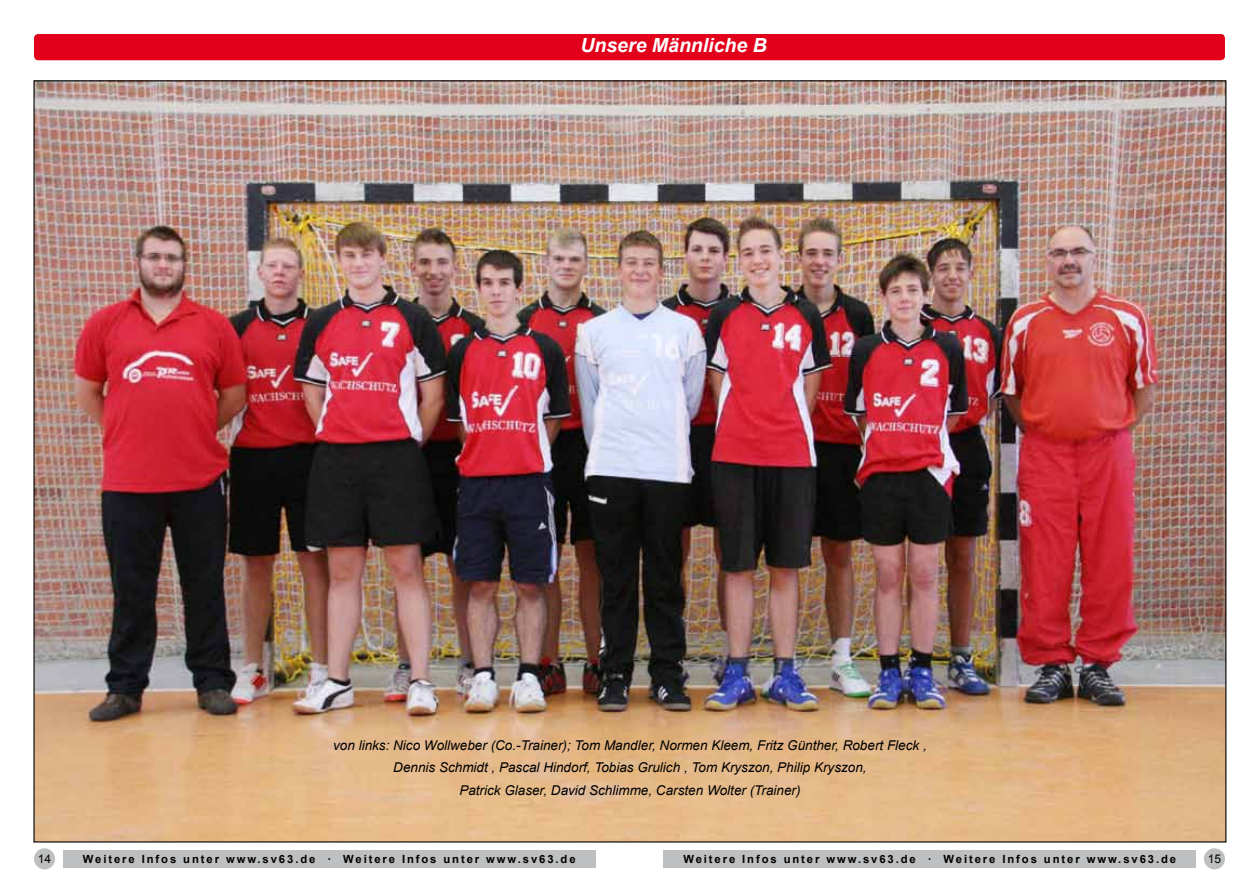
<style>
.page{position:relative;width:1259px;height:893px;background:#fff}
.page>*{position:absolute;margin:0;border:0;box-sizing:border-box;transform-origin:0 0}
.t1{font:italic 700 19.5px "Arial";color:#fff}
.t2{font:italic 13.5px/22.5px "Arial";color:#000;text-align:center}
.t3{font:12px "Arial";color:#000}
.t4{font:700 11.25px "Arial";letter-spacing:.17em;color:#000}
</style>
<div class="page">
<div style="left:63px;top:850px;width:532px;height:17px;background:#bdbfc0"></div>
<div style="left:663px;top:850px;width:533px;height:17px;background:#bdbfc0"></div>
<div style="left:34px;top:34px;width:1191px;height:26px;background:#e2001a;border-radius:4px"></div>
<img style="left:35px;top:82px;width:1189px;height:758px">
<div style="left:34px;top:848px;width:21px;height:21px;background:#bdbfc0;border-radius:50%"></div>
<div style="left:1204px;top:848px;width:21px;height:21px;background:#bdbfc0;border-radius:50%"></div>
<h1 class="t1" style="left:580px;top:33px;width:188px">Unsere Männliche B</h1>
<p class="t2" style="left:333px;top:734px;width:595px">von links: Nico Wollweber (Co.-Trainer); Tom Mandler, Normen Kleem, Fritz Günther, Robert Fleck ,<br>Dennis Schmidt , Pascal Hindorf, Tobias Grulich , Tom Kryszon, Philip Kryszon,<br>Patrick Glaser, David Schlimme, Carsten Wolter (Trainer)</p>
<p class="t3" style="left:38px;top:851px;width:15px">14</p>
<p class="t3" style="left:1207px;top:851px;width:15px">15</p>
<p class="t4" style="left:83px;top:851px;width:494px">Weitere Infos unter www.sv63.de · Weitere Infos unter www.sv63.de</p>
<p class="t4" style="left:683px;top:851px;width:494px">Weitere Infos unter www.sv63.de · Weitere Infos unter www.sv63.de</p>
</div>
